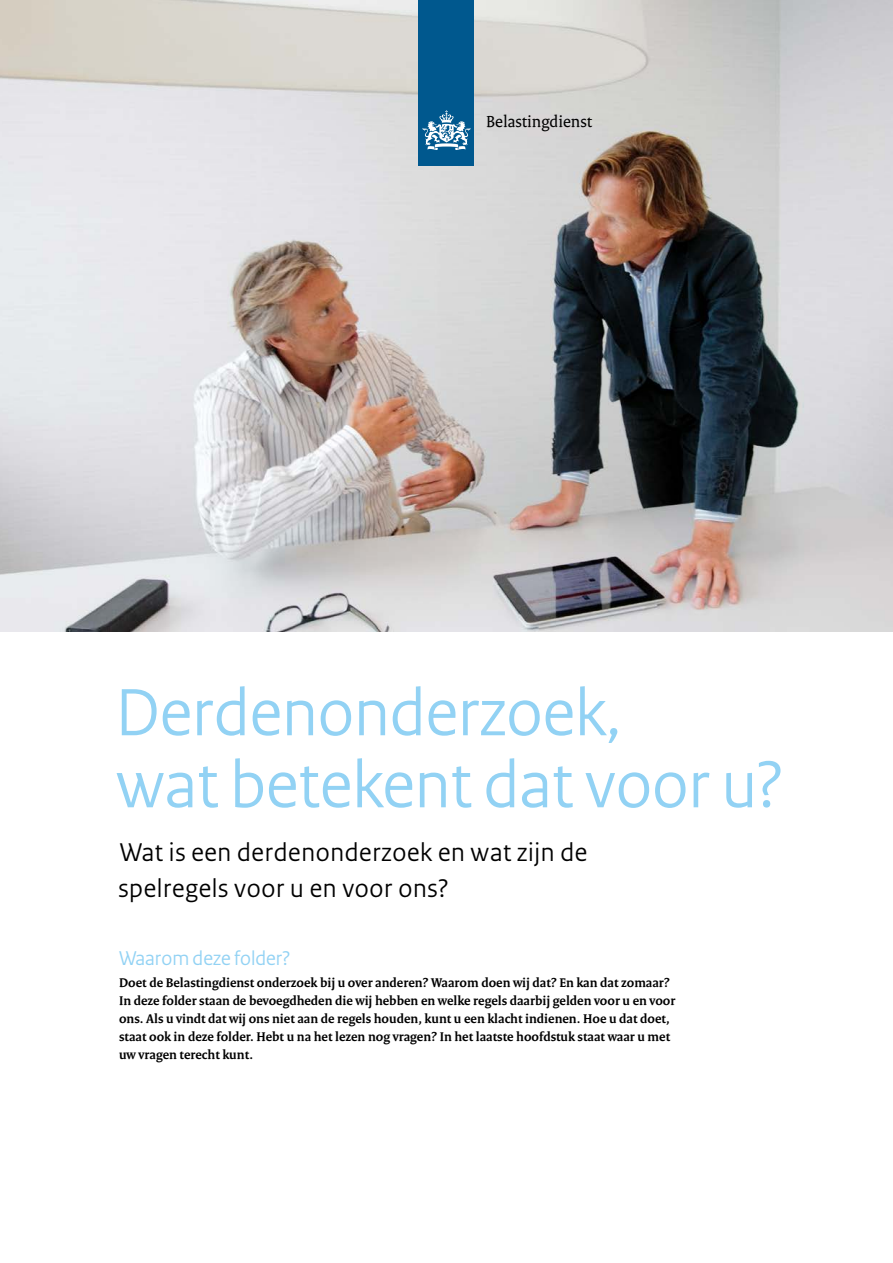
<style>
.page{position:relative;width:893px;height:1263px;background:#fff}
.page>*{position:absolute;margin:0;border:0;box-sizing:border-box;transform-origin:0 0}
.t1{font:70.2px/72px "Rijksoverheid Sans Heading";color:#92d2f4}
.t2{font:27px/36px "Rijksoverheid Sans Heading";letter-spacing:.025em;color:#000}
.t3{font:21px "Rijksoverheid Sans Heading";color:#92d2f4}
.t4{font:17.25px "Rijksoverheid Serif";color:#000}
.t5{font:700 13.5px/18px "Rijksoverheid Serif";color:#000}
</style>
<div class="page">
<img style="left:0;top:0;width:893px;height:631px">
<div style="left:419px;top:0;width:55px;height:166px;background:#00588e"></div>
<svg style="left:423px;top:110px;width:47px;height:40px"></svg>
<p class="t4" style="left:486px;top:111px;width:107px">Belastingdienst</p>
<h1 class="t1" style="left:115px;top:677px;width:669px">Derdenonderzoek,<br>wat betekent dat voor u?</h1>
<h2 class="t2" style="left:118px;top:835px;width:470px">Wat is een derdenonderzoek en wat zijn de spelregels voor u en voor ons?</h2>
<h3 class="t3" style="left:119px;top:946px;width:173px">Waarom deze folder?</h3>
<p class="t5" style="left:119px;top:974px;width:558px">Doet de Belastingdienst onderzoek bij u over anderen? Waarom doen wij dat? En kan dat zomaar?<br>In deze folder staan de bevoegdheden die wij hebben en welke regels daarbij gelden voor u en voor ons. Als u vindt dat wij ons niet aan de regels houden, kunt u een klacht indienen. Hoe u dat doet, staat ook in deze folder. Hebt u na het lezen nog vragen? In het laatste hoofdstuk staat waar u met uw vragen terecht kunt.</p>
</div>
